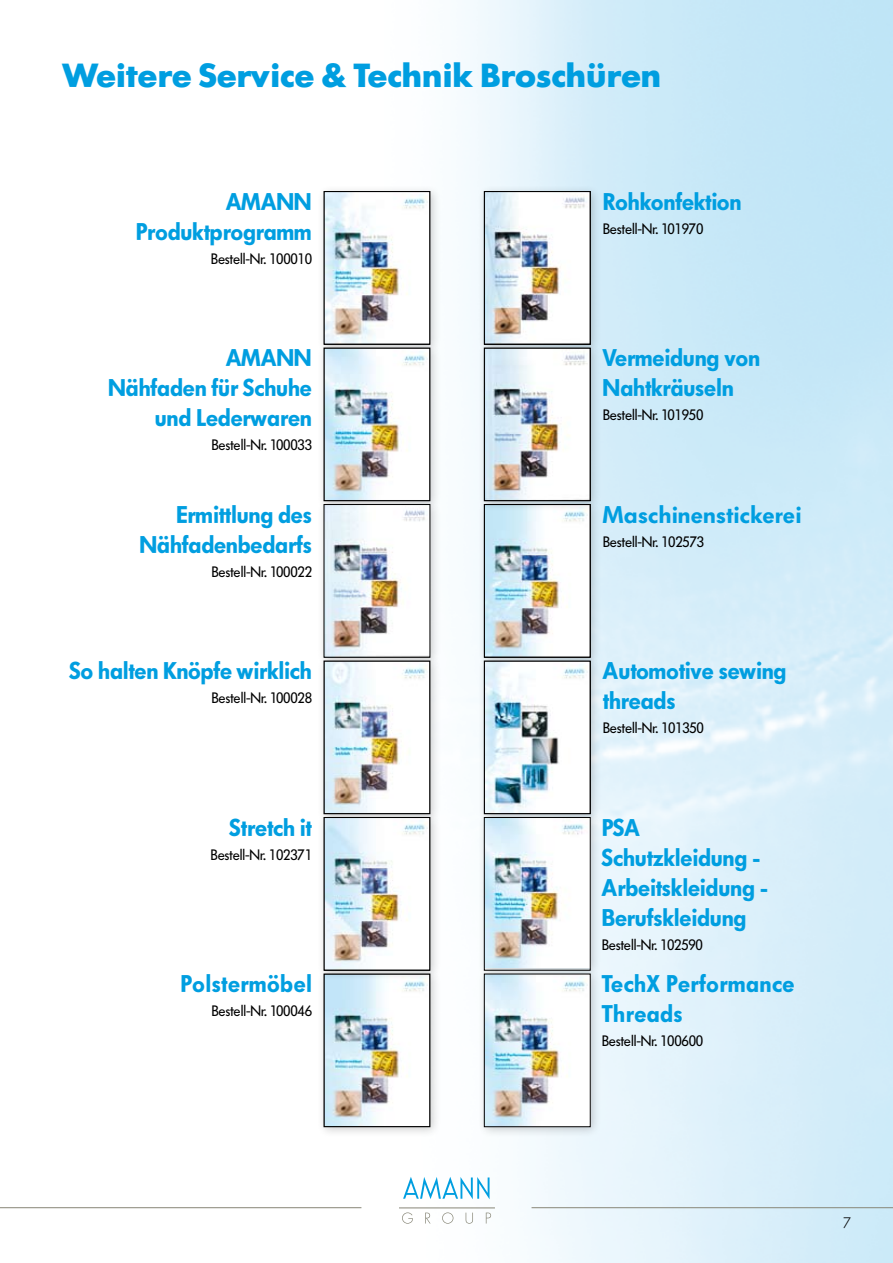
<style>
.page{position:relative;width:893px;height:1263px;background:#fff}
.page>*{position:absolute;margin:0;border:0;box-sizing:border-box;transform-origin:0 0}
.t1{font:33px "Fut Bol";letter-spacing:.02em;color:#009ee0}
.t2{font:24px/30px "Fut Hea";color:#009ee0;text-align:right}
.t3{font:24px/30px "Fut Hea";letter-spacing:.025em;color:#009ee0}
.t4{font:24px "Fut Dem Bol";letter-spacing:.025em;color:#009ee0}
.t5{font:15px "Fut Boo Reg";color:#000}
.t6{font:15px "Fut Lig";color:#000}
</style>
<div class="page">
<hr style="left:0;top:1207px;width:361px;height:1px;background:#878677">
<hr style="left:531px;top:1207px;width:362px;height:1px;background:#878677">
<svg style="left:402px;top:1212px;width:11px;height:12px"></svg>
<svg style="left:425px;top:1212px;width:6px;height:11px"></svg>
<svg style="left:442px;top:1212px;width:11px;height:12px"></svg>
<svg style="left:466px;top:1212px;width:7px;height:12px"></svg>
<svg style="left:486px;top:1212px;width:5px;height:11px"></svg>
<hr style="left:399px;top:1207px;width:96px;height:1px;background:#878677">
<svg style="left:403px;top:1177px;width:86px;height:22px"></svg>
<div style="left:316px;top:184px;width:125px;height:171px;background:#000;opacity:.2"></div>
<img style="left:326px;top:194px;width:102px;height:146px">
<div style="left:324px;top:191px;width:106px;height:153px;border:1px solid #000"></div>
<div style="left:477px;top:184px;width:124px;height:171px;background:#000;opacity:.2"></div>
<img style="left:486px;top:194px;width:102px;height:146px">
<div style="left:484px;top:191px;width:106px;height:153px;border:1px solid #000"></div>
<div style="left:477px;top:497px;width:124px;height:171px;background:#000;opacity:.2"></div>
<img style="left:486px;top:512px;width:102px;height:141px">
<div style="left:484px;top:504px;width:106px;height:153px;border:1px solid #000"></div>
<div style="left:477px;top:653px;width:124px;height:172px;background:#000;opacity:.2"></div>
<img style="left:486px;top:663px;width:102px;height:147px">
<div style="left:484px;top:661px;width:106px;height:153px;border:1px solid #000"></div>
<div style="left:316px;top:966px;width:125px;height:171px;background:#000;opacity:.2"></div>
<img style="left:326px;top:981px;width:102px;height:144px">
<div style="left:324px;top:974px;width:106px;height:153px;border:1px solid #000"></div>
<div style="left:477px;top:966px;width:124px;height:171px;background:#000;opacity:.2"></div>
<img style="left:486px;top:981px;width:102px;height:144px">
<div style="left:484px;top:974px;width:106px;height:153px;border:1px solid #000"></div>
<div style="left:316px;top:340px;width:125px;height:172px;background:#000;opacity:.2"></div>
<img style="left:326px;top:350px;width:102px;height:147px">
<div style="left:324px;top:348px;width:106px;height:153px;border:1px solid #000"></div>
<div style="left:477px;top:340px;width:124px;height:172px;background:#000;opacity:.2"></div>
<img style="left:486px;top:350px;width:102px;height:149px">
<div style="left:484px;top:348px;width:106px;height:153px;border:1px solid #000"></div>
<div style="left:316px;top:497px;width:125px;height:171px;background:#000;opacity:.2"></div>
<img style="left:326px;top:506px;width:102px;height:147px">
<div style="left:316px;top:653px;width:125px;height:172px;background:#000;opacity:.2"></div>
<img style="left:326px;top:663px;width:102px;height:147px">
<div style="left:324px;top:661px;width:106px;height:153px;border:1px solid #000"></div>
<div style="left:316px;top:810px;width:125px;height:171px;background:#000;opacity:.2"></div>
<img style="left:326px;top:819px;width:102px;height:149px">
<div style="left:324px;top:817px;width:106px;height:153px;border:1px solid #000"></div>
<div style="left:477px;top:810px;width:124px;height:171px;background:#000;opacity:.2"></div>
<img style="left:486px;top:819px;width:102px;height:148px">
<div style="left:484px;top:817px;width:106px;height:153px;border:1px solid #000"></div>
<h1 class="t1" style="left:64px;top:56px;width:598px">Weitere Service &amp; Technik Broschüren</h1>
<p class="t2" style="left:136px;top:186px;width:177px">AMANN<br>Produktprogramm</p>
<p class="t5" style="left:211px;top:250px;width:102px">Bestell-Nr. 100010</p>
<p class="t2" style="left:109px;top:343px;width:205px">AMANN<br>Nähfaden für Schuhe und Lederwaren</p>
<p class="t5" style="left:212px;top:436px;width:102px">Bestell-Nr. 100033</p>
<p class="t2" style="left:140px;top:499px;width:174px">Ermittlung des<br>Nähfadenbedarfs</p>
<p class="t5" style="left:212px;top:563px;width:102px">Bestell-Nr. 100022</p>
<p class="t2" style="left:70px;top:656px;width:244px">So halten Knöpfe wirklich</p>
<p class="t5" style="left:212px;top:689px;width:102px">Bestell-Nr. 100028</p>
<p class="t2" style="left:230px;top:812px;width:84px">Stretch it</p>
<p class="t5" style="left:211px;top:846px;width:103px">Bestell-Nr. 102371</p>
<p class="t3" style="left:181px;top:969px;width:133px">Polstermöbel</p>
<p class="t5" style="left:212px;top:1002px;width:102px">Bestell-Nr. 100046</p>
<p class="t2" style="left:603px;top:186px;width:140px">Rohkonfektion</p>
<p class="t5" style="left:603px;top:220px;width:102px">Bestell-Nr. 101970</p>
<p class="t2" style="left:603px;top:343px;width:159px;text-align:left">Vermeidung von<br>Nahtkräuseln</p>
<p class="t5" style="left:603px;top:406px;width:102px">Bestell-Nr. 101950</p>
<p class="t4" style="left:603px;top:500px;width:200px">Maschinenstickerei</p>
<p class="t5" style="left:603px;top:533px;width:103px">Bestell-Nr. 102573</p>
<p class="t2" style="left:603px;top:656px;width:185px;text-align:left">Automotive sewing threads</p>
<p class="t5" style="left:603px;top:719px;width:102px">Bestell-Nr. 101350</p>
<p class="t2" style="left:602px;top:812px;width:168px;text-align:left">PSA<br>Schutzkleidung -<br>Arbeitskleidung -<br>Berufskleidung</p>
<p class="t5" style="left:602px;top:936px;width:102px">Bestell-Nr. 102590</p>
<p class="t3" style="left:602px;top:969px;width:194px">TechX Performance<br>Threads</p>
<p class="t5" style="left:602px;top:1032px;width:103px">Bestell-Nr. 100600</p>
<p class="t6" style="left:843px;top:1214px;width:9px">7</p>
</div>
